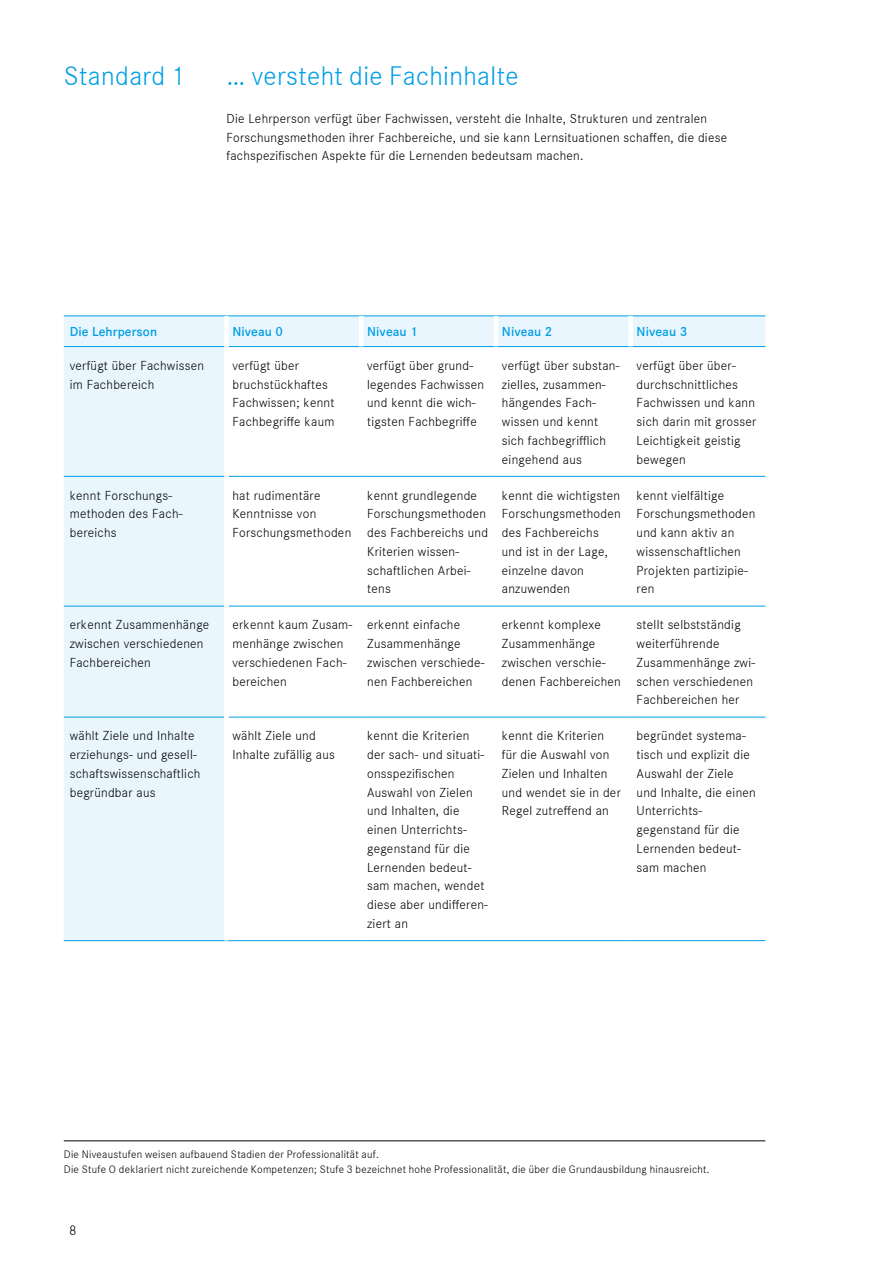
<style>
.page{position:relative;width:893px;height:1263px;background:#fff}
.page>*{position:absolute;margin:0;border:0;box-sizing:border-box;transform-origin:0 0}
.t1{font:300 27.75px "Corporate S";letter-spacing:.015em;color:#009ee3}
.t2{font:300 14.25px "Corporate S";color:#000}
.t3{font:300 13.5px/18.8px "Corporate S";letter-spacing:.02em;color:#000}
.t4{font:600 13.5px "Corporate S";letter-spacing:.005em;color:#009ee3}
.t5{font:300 11.25px/15px "Corporate S";letter-spacing:.025em;color:#000}
</style>
<div class="page">
<hr style="left:64px;top:1140px;width:701px;height:1px;background:#000">
<svg style="left:64px;top:317px;width:701px;height:623px"></svg>
<svg style="left:229px;top:347px;width:132px;height:593px"></svg>
<hr style="left:64px;top:316px;width:162px;height:1px;background:#009ee3">
<hr style="left:226px;top:316px;width:135px;height:1px;background:#009ee3">
<hr style="left:361px;top:316px;width:135px;height:1px;background:#009ee3">
<hr style="left:496px;top:316px;width:135px;height:1px;background:#009ee3">
<hr style="left:631px;top:316px;width:134px;height:1px;background:#009ee3">
<hr style="left:64px;top:346px;width:160px;height:1px;background:#009ee3">
<hr style="left:229px;top:346px;width:132px;height:1px;background:#009ee3">
<hr style="left:361px;top:346px;width:135px;height:1px;background:#009ee3">
<hr style="left:496px;top:346px;width:135px;height:1px;background:#009ee3">
<hr style="left:631px;top:346px;width:134px;height:1px;background:#009ee3">
<hr style="left:64px;top:476px;width:160px;height:1px;background:#009ee3">
<hr style="left:229px;top:476px;width:132px;height:1px;background:#009ee3">
<hr style="left:361px;top:476px;width:135px;height:1px;background:#009ee3">
<hr style="left:496px;top:476px;width:135px;height:1px;background:#009ee3">
<hr style="left:631px;top:476px;width:134px;height:1px;background:#009ee3">
<hr style="left:64px;top:606px;width:160px;height:1px;background:#009ee3">
<hr style="left:229px;top:606px;width:132px;height:1px;background:#009ee3">
<hr style="left:361px;top:606px;width:135px;height:1px;background:#009ee3">
<hr style="left:496px;top:606px;width:135px;height:1px;background:#009ee3">
<hr style="left:631px;top:606px;width:134px;height:1px;background:#009ee3">
<hr style="left:64px;top:717px;width:160px;height:1px;background:#009ee3">
<hr style="left:229px;top:717px;width:132px;height:1px;background:#009ee3">
<hr style="left:361px;top:717px;width:135px;height:1px;background:#009ee3">
<hr style="left:496px;top:717px;width:135px;height:1px;background:#009ee3">
<hr style="left:631px;top:717px;width:134px;height:1px;background:#009ee3">
<hr style="left:64px;top:940px;width:162px;height:1px;background:#009ee3">
<hr style="left:226px;top:940px;width:135px;height:1px;background:#009ee3">
<hr style="left:361px;top:940px;width:135px;height:1px;background:#009ee3">
<hr style="left:496px;top:940px;width:135px;height:1px;background:#009ee3">
<hr style="left:631px;top:940px;width:134px;height:1px;background:#009ee3">
<hr style="left:359px;top:316px;width:4px;height:30px;background:#fff">
<div style="left:224px;top:316px;width:5px;height:31px;background:#fff"></div>
<div style="left:224px;top:347px;width:5px;height:129px;background:#fff"></div>
<div style="left:224px;top:476px;width:5px;height:130px;background:#fff"></div>
<div style="left:224px;top:606px;width:5px;height:111px;background:#fff"></div>
<div style="left:224px;top:717px;width:5px;height:223px;background:#fff"></div>
<hr style="left:494px;top:316px;width:4px;height:30px;background:#fff">
<div style="left:628px;top:316px;width:5px;height:30px;background:#fff"></div>
<h1 class="t1" style="left:64px;top:58px;width:124px">Standard 1</h1>
<h1 class="t1" style="left:226px;top:58px;width:294px">… versteht die Fachinhalte</h1>
<p class="t3" style="left:226px;top:109px;width:502px">Die Lehrperson verfügt über Fachwissen, versteht die Inhalte, Strukturen und zentralen<br>Forschungsmethoden ihrer Fachbereiche, und sie kann Lernsituationen schaffen, die diese fachspezifischen Aspekte für die Lernenden bedeutsam machen.</p>
<p class="t4" style="left:70px;top:323px;width:89px">Die Lehrperson</p>
<p class="t4" style="left:232px;top:323px;width:52px">Niveau 0</p>
<p class="t4" style="left:367px;top:323px;width:52px">Niveau 1</p>
<p class="t4" style="left:502px;top:323px;width:52px">Niveau 2</p>
<p class="t4" style="left:637px;top:323px;width:52px">Niveau 3</p>
<p class="t3" style="left:70px;top:355px;width:136px">verfügt über Fachwissen im Fachbereich</p>
<p class="t3" style="left:232px;top:355px;width:104px">verfügt über bruchstückhaftes<br>Fachwissen; kennt<br>Fachbegriffe kaum</p>
<p class="t3" style="left:367px;top:355px;width:118px">verfügt über grund&shy;legendes Fachwissen und kennt die wich&shy;tigsten Fachbegriffe</p>
<p class="t3" style="left:502px;top:355px;width:119px">verfügt über substan&shy;zielles, zusammen&shy;hängendes Fach&shy;wissen und kennt sich fachbegrifflich eingehend aus</p>
<p class="t3" style="left:637px;top:355px;width:121px">verfügt über über&shy;durchschnittliches<br>Fachwissen und kann sich darin mit grosser<br>Leichtigkeit geistig bewegen</p>
<p class="t3" style="left:70px;top:485px;width:112px">kennt Forschungs&shy;methoden des Fach-- bereichs</p>
<p class="t3" style="left:232px;top:485px;width:120px">hat rudimentäre<br>Kenntnisse von<br>Forschungsmethoden</p>
<p class="t3" style="left:367px;top:485px;width:122px">kennt grundlegende<br>Forschungsmethoden des Fachbereichs und<br>Kriterien wissen&shy;schaftlichen Arbei&shy;tens</p>
<p class="t3" style="left:502px;top:485px;width:120px">kennt die wichtigsten<br>Forschungsmethoden des Fachbereichs und ist in der Lage, einzelne davon anzuwenden</p>
<p class="t3" style="left:637px;top:485px;width:120px">kennt vielfältige<br>Forschungsmethoden und kann aktiv an wissenschaftlichen<br>Projekten partizipie&shy;ren</p>
<p class="t3" style="left:70px;top:615px;width:141px">erkennt Zusammenhänge zwischen -verschiedenen<br>Fachbereichen</p>
<p class="t3" style="left:232px;top:615px;width:121px">erkennt kaum Zusam&shy;menhänge zwischen verschiedenen Fach&shy;bereichen</p>
<p class="t3" style="left:367px;top:615px;width:119px">erkennt einfache<br>Zusammenhänge zwischen verschiede&shy;nen Fachbereichen</p>
<p class="t3" style="left:502px;top:615px;width:120px">erkennt komplexe<br>Zusammenhänge zwischen verschie&shy;denen Fachbereichen</p>
<p class="t3" style="left:637px;top:615px;width:120px">stellt selbstständig weiterführende<br>Zusammenhänge zwi&shy;schen verschiedenen<br>Fachbereichen her</p>
<p class="t3" style="left:70px;top:726px;width:132px">wählt Ziele und Inhalte erziehungs- und gesell&shy;schaftswissenschaftlich begründbar aus</p>
<p class="t3" style="left:232px;top:726px;width:104px">wählt Ziele und<br>Inhalte zufällig aus</p>
<p class="t3" style="left:367px;top:726px;width:122px">kennt die Kriterien der sach- und situati&shy;onsspezifischen<br>Auswahl von Zielen und Inhalten, die einen Unterrichts&shy;gegenstand für die<br>Lernenden bedeut&shy;sam -machen, wendet diese aber undifferen&shy;ziert an</p>
<p class="t3" style="left:502px;top:726px;width:120px">kennt die Kriterien für die Auswahl von<br>Zielen und Inhalten und wendet sie in der<br>Regel zutreffend an</p>
<p class="t3" style="left:637px;top:726px;width:121px">begründet systema&shy;tisch und explizit die<br>Auswahl der Ziele und Inhalte, die einen<br>Unterrichts&shy;gegenstand für die<br>Lernenden bedeut&shy;sam machen</p>
<p class="t5" style="left:64px;top:1146px;width:648px">Die Niveaustufen weisen aufbauend Stadien der Professionalität auf.<br>Die Stufe O deklariert nicht zureichende Kompetenzen; Stufe 3 bezeichnet hohe Professionalität, die über die Grundausbildung hinausreicht.</p>
<p class="t2" style="left:69px;top:1220px;width:9px">8</p>
</div>
